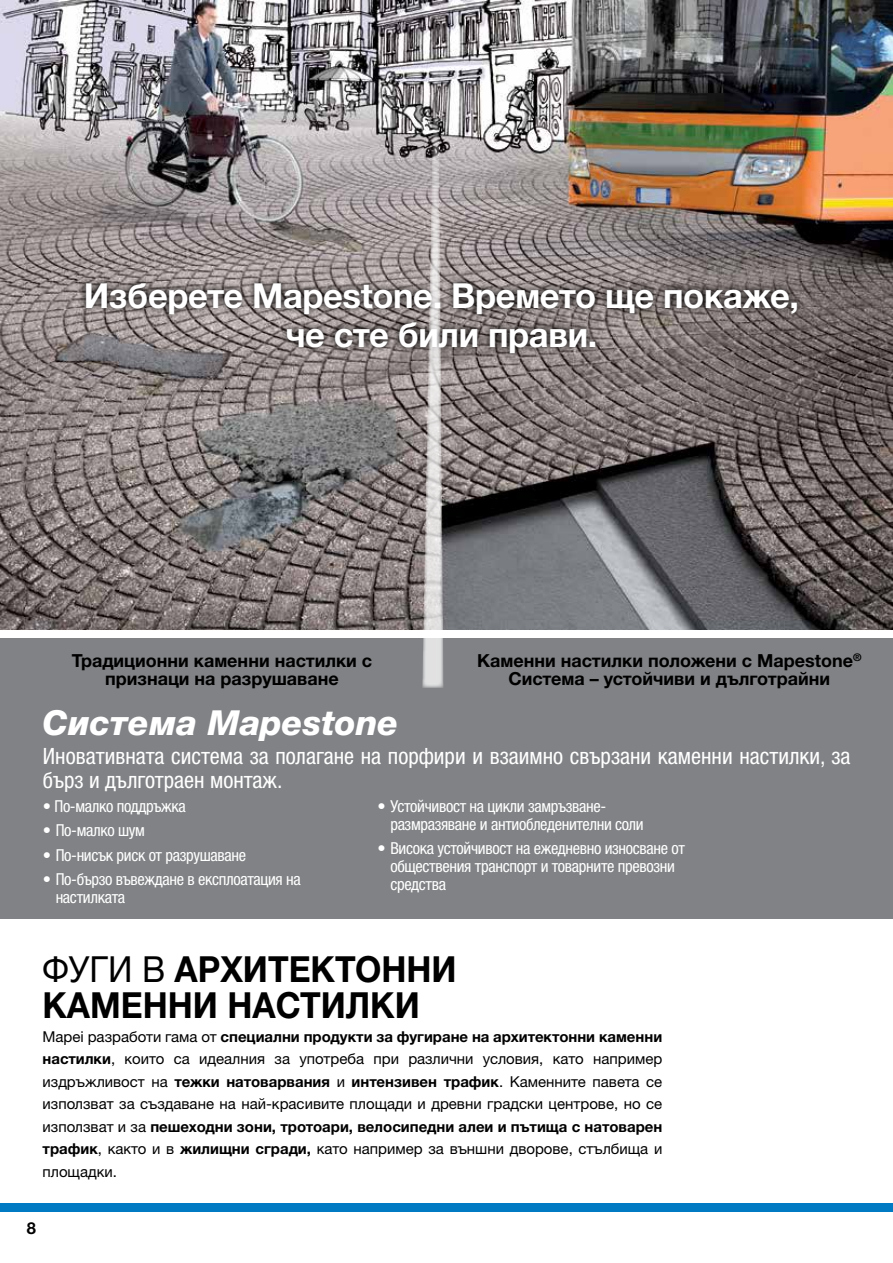
<style>
.page{position:relative;width:893px;height:1263px;background:#fff}
.page>*{position:absolute;margin:0;border:0;box-sizing:border-box;transform-origin:0 0}
.t1{font:700 36px/36px "Helvetica Neue LTW1 G";color:#000;scale:.94 1}
.t2{font:700 34.5px/39px "Helvetica Neue LTW1 G";letter-spacing:-.01em;color:#fff;text-align:center}
.t3{font:italic 800 34.5px "Helvetica Neue LTW1 G";color:#fff}
.t4{font:condensed 22.5px/24px "Helvetica Neue LTW1 G";color:#fff}
.t5{font:700 18px/18px "Helvetica Neue LTW1 G";color:#000;text-align:center}
.t6{font:condensed 16.5px/18px "Helvetica Neue LTW1 G";letter-spacing:-.02em;color:#fff}
.t7{font:700 16.5px "Helvetica Neue LTW1 G";color:#000}
.t8{font:15px/22.5px "Helvetica Neue LTW1 G";color:#000;text-align:justify}
.s1{font-weight:400}
.s2{font-weight:700}
</style>
<div class="page">
<div style="left:0;top:1204px;width:893px;height:8px;background:#007ac2"></div>
<img style="left:0;top:0;width:893px;height:629px">
<div style="left:0;top:638px;width:893px;height:280px;background:#808285"></div>
<svg style="left:78px;top:275px;width:727px;height:85px;background:#746c6b"></svg>
<svg style="left:420px;top:0;width:23px;height:688px;background:#afabab"></svg>
<h2 class="t2" style="left:84px;top:276px;width:717px">Изберете Mapestone. Времето ще покаже, че сте били прави.</h2>
<p class="t5" style="left:72px;top:652px;width:302px">Традиционни каменни настилки с признаци на разрушаване</p>
<p class="t5" style="left:477px;top:652px;width:386px">Каменни настилки положени с Mapestone<sup>®<br></sup>Система – устойчиви и дълготрайни</p>
<h2 class="t3" style="left:43px;top:702px;width:358px">Система Mapestone</h2>
<h3 class="t4" style="left:43px;top:744px;width:809px">Иновативната система за полагане на порфири и взаимно свързани каменни настилки, за бърз и дълготраен монтаж.</h3>
<p class="t6" style="left:43px;top:797px;width:144px">• По-малко поддръжка</p>
<p class="t6" style="left:43px;top:821px;width:104px">• По-малко шум</p>
<p class="t6" style="left:43px;top:846px;width:205px">• По-нисък риск от разрушаване</p>
<p class="t6" style="left:56px;top:870px;width:246px;text-indent:-13px">• По-бързо въвеждане в експлоатация на настилката</p>
<p class="t6" style="left:390px;top:797px;width:255px;text-indent:-13px">• Устойчивост на цикли замръзване&shy;размразяване и антиобледенителни соли</p>
<p class="t6" style="left:390px;top:839px;width:296px;text-indent:-13px">• Висока устойчивост на ежедневно износване от обществения транспорт и товарните превозни средства</p>
<h1 class="t1" style="left:43px;top:951px;width:442px"><span class="s1">ФУГИ В</span> АРХИТЕКТОННИ<br>КАМЕННИ НАСТИЛКИ</h1>
<p class="t8" style="left:43px;top:1025px;width:621px">Mapei разработи гама от <span class="s2">специални продукти за фугиране на архитектонни каменни настилки</span>, които са идеалния за употреба при различни условия, като например издръжливост на <span class="s2">тежки натоварвания</span> и <span class="s2">интензивен трафик</span>. Каменните павета се използват за създаване на най-красивите площади и древни градски центрове, но се използват и за <span class="s2">пешеходни зони, тротоари, велосипедни алеи и пътища с натоварен трафик</span>, както и в <span class="s2">жилищни сгради,</span> като например за външни дворове, стълбища и площадки.</p>
<p class="t7" style="left:27px;top:1218px;width:11px">8</p>
</div>
